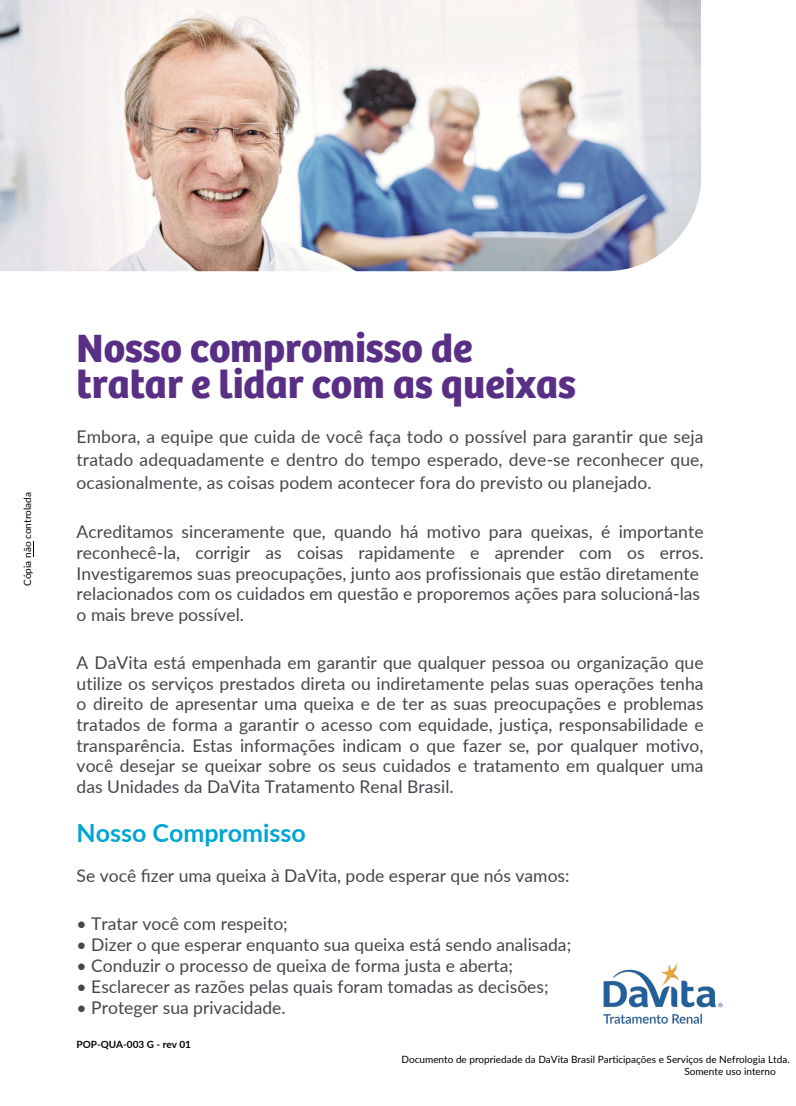
<style>
.page{position:relative;width:796px;height:1106px;background:#fff}
.page>*{position:absolute;margin:0;border:0;box-sizing:border-box;transform-origin:0 0}
.t1{font:700 40.88px/35.6px "Bree Davita";color:#592f86}
.t2{font:700 25px "Lato";color:#00a5d3}
.t3{font:17.5px/20.6px "Lato";color:#48444c;text-align:justify}
.t4{font:10px "Lato";color:#000}
.t5{font:700 10px "Lato";color:#000}
</style>
<div class="page">
<img style="left:0;top:0;width:701px;height:271px">
<svg style="left:33px;top:541px;width:1px;height:15px"></svg>
<img style="left:603px;top:963px;width:120px;height:61px">
<p class="t4" style="left:21px;top:586px;width:95px;rotate:-90deg">Cópia não controlada</p>
<p class="t1" style="left:77px;top:332px;width:501px">Nosso compromisso de tratar e lidar com as queixas</p>
<h1 class="t3" style="left:77px;top:424px;width:628px;line-height:23.5px">Embora, a equipe que cuida de você faça todo o possível para garantir que seja tratado adequadamente e dentro do tempo esperado, deve-se reconhecer que, ocasionalmente, as coisas podem acontecer fora do previsto ou planejado.</h1>
<h2 class="t3" style="left:77px;top:521px;width:628px;text-align:left">Acreditamos sinceramente que, quando há motivo para queixas, é importante reconhecê-la, corrigir as coisas rapidamente e aprender com os erros.<br>Investigaremos suas preocupações, junto aos profissionais que estão diretamente relacionados com os cuidados em questão e proporemos ações para solucioná-las o mais breve possível.</h2>
<h3 class="t3" style="left:77px;top:652px;width:628px">A DaVita está empenhada em garantir que qualquer pessoa ou organização que utilize os serviços prestados direta ou indiretamente pelas suas operações tenha o direito de apresentar uma queixa e de ter as suas preocupações e problemas tratados de forma a garantir o acesso com equidade, justiça, responsabilidade e transparência. Estas informações indicam o que fazer se, por qualquer motivo, você desejar se queixar sobre os seus cuidados e tratamento em qualquer uma das Unidades da DaVita Tratamento Renal Brasil.</h3>
<h3 class="t2" style="left:77px;top:817px;width:231px">Nosso Compromisso</h3>
<h3 class="t3" style="left:77px;top:865px;width:494px">Se você fizer uma queixa à DaVita, pode esperar que nós vamos:</h3>
<h3 class="t3" style="left:77px;top:912px;width:213px">• Tratar você com respeito;</h3>
<h3 class="t3" style="left:77px;top:933px;width:496px">• Dizer o que esperar enquanto sua queixa está sendo analisada;</h3>
<h3 class="t3" style="left:77px;top:954px;width:438px">• Conduzir o processo de queixa de forma justa e aberta;</h3>
<h3 class="t3" style="left:77px;top:975px;width:474px">• Esclarecer as razões pelas quais foram tomadas as decisões;</h3>
<h3 class="t3" style="left:77px;top:996px;width:210px">• Proteger sua privacidade.</h3>
<h3 class="t5" style="left:77px;top:1037px;width:116px">POP-QUA-003 G - rev 01</h3>
<h4 class="t4" style="left:401px;top:1053px;width:390px">Documento de propriedade da DaVita Brasil Participações e Serviços de Nefrologia Ltda.</h4>
<p class="t4" style="left:684px;top:1065px;width:93px">Somente uso interno</p>
</div>
